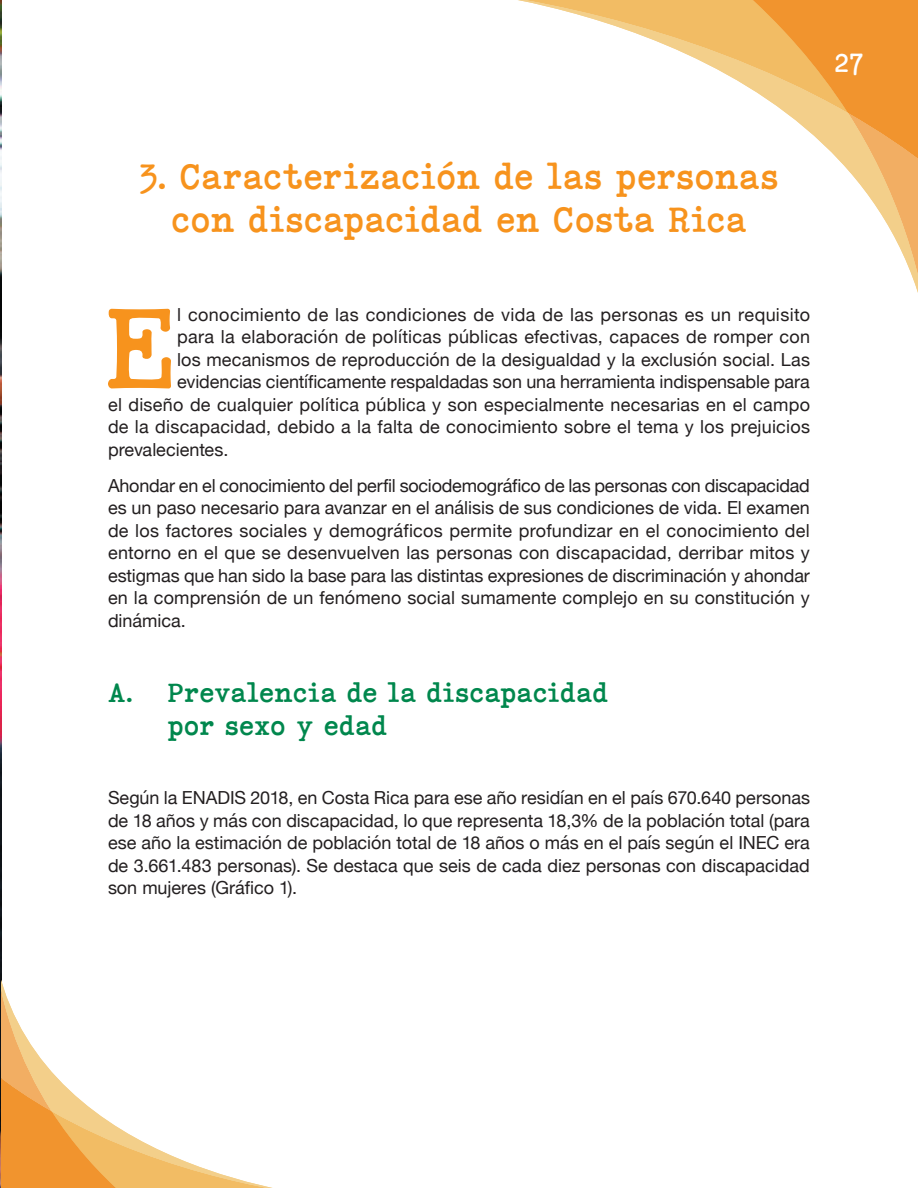
<style>
.page{position:relative;width:918px;height:1188px;background:#fff}
.page>*{position:absolute;margin:0;border:0;box-sizing:border-box;transform-origin:0 0}
.t1{font:117.6px "Coronette";color:#f7931d}
.t2{font:36px/43.2px "Coronette";color:#f7931d;text-align:center}
.t3{font:27px/32.4px "Coronette";color:#00874d}
.t4{font:27px "Coronette";color:#fff}
.t5{font:18px/22.5px "Helvetica Neue";letter-spacing:.01em;color:#231f20;text-align:justify}
</style>
<div class="page">
<img style="left:0;top:0;width:1px;height:1188px">
<svg style="left:518px;top:0;width:400px;height:293px"></svg>
<svg style="left:1px;top:930px;width:271px;height:258px"></svg>
<h3 class="t4" style="left:834px;top:47px;width:31px">27</h3>
<h2 class="t2" style="left:140px;top:156px;width:640px">3. Caracterización de las personas con discapacidad en Costa Rica</h2>
<h1 class="t1" style="left:104px;top:277px;width:75px">E</h1>
<p class="t5" style="left:177px;top:304px;width:634px">l conocimiento de las condiciones de vida de las personas es un requisito</p>
<p class="t5" style="left:177px;top:327px;width:634px">para la elaboración de políticas públicas efectivas, capaces de romper con</p>
<p class="t5" style="left:177px;top:349px;width:634px">los mecanismos de reproducción de la desigualdad y la exclusión social. Las</p>
<p class="t5" style="left:177px;top:372px;width:634px">evidencias científicamente respaldadas son una herramienta indispensable para</p>
<p class="t5" style="left:108px;top:394px;width:704px">el diseño de cualquier política pública y son especialmente necesarias en el campo</p>
<p class="t5" style="left:108px;top:417px;width:704px">de la discapacidad, debido a la falta de conocimiento sobre el tema y los prejuicios</p>
<p class="t5" style="left:108px;top:439px;width:122px">prevalecientes.</p>
<p class="t5" style="left:108px;top:475px;width:703px">Ahondar en el conocimiento del perfil sociodemográfico de las personas con discapacidad es un paso necesario para avanzar en el análisis de sus condiciones de vida. El examen de los factores sociales y demográficos permite profundizar en el conocimiento del entorno en el que se desenvuelven las personas con discapacidad, derribar mitos y estigmas que han sido la base para las distintas expresiones de discriminación y ahondar en la comprensión de un fenómeno social sumamente complejo en su constitución y dinámica.</p>
<h3 class="t3" style="left:167px;top:677px;width:442px;text-indent:-59px">A. Prevalencia de la discapacidad por sexo y edad</h3>
<p class="t5" style="left:108px;top:788px;width:703px">Según la ENADIS 2018, en Costa Rica para ese año residían en el país 670.640 personas de 18 años y más con discapacidad, lo que representa 18,3% de la población total (para ese año la estimación de población total de 18 años o más en el país según el INEC era de 3.661.483 personas). Se destaca que seis de cada diez personas con discapacidad son mujeres (Gráfico 1).</p>
</div>
